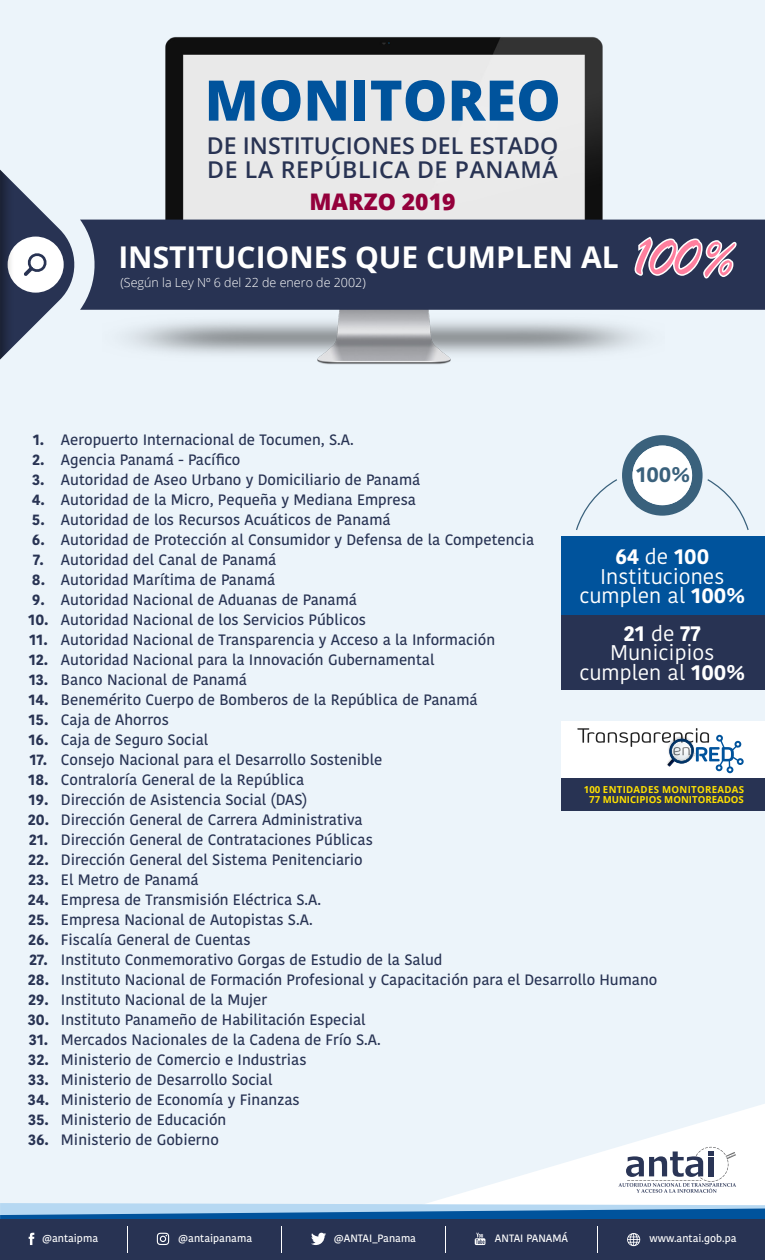
<style>
.page{position:relative;width:765px;height:1260px;background:#ecf4fa}
.page>*{position:absolute;margin:0;border:0;box-sizing:border-box;transform-origin:0 0}
.t1{font:56.25px "Brush Script";color:#ff7f9e}
.t2{font:800 56px "Open Sans";color:#00539c}
.t3{font:700 30px "Open Sans";color:#fff}
.t4{font:600 23.12px/24.4px "Open Sans";color:#283353}
.t5{font:800 22.88px "Open Sans";color:#94003b}
.t6{font:21.12px/19.6px "Kohinoor Devanagari";color:#fff;text-align:center}
.t7{font:700 21.12px "Kohinoor Devanagari";color:#3a617c}
.t8{font:500 15px/20px "Kohinoor Bangla";color:#283353}
.t9{font:700 15px/20px "Kohinoor Devanagari";color:#283353;text-align:center}
.t10{font:300 12.5px "Open Sans";color:#fff}
.t11{font:500 10.62px "Kohinoor Bangla";color:#fff}
.t12{font:700 9.62px "Open Sans";color:#ffe000}
.t13{font:700 9.62px "Open Sans";letter-spacing:.03em;color:#ffe000}
.s1{font-weight:700}
</style>
<div class="page">
<img style="left:103px;top:37px;width:561px;height:328px">
<svg style="left:0;top:170px;width:75px;height:190px"></svg>
<div style="left:80px;top:220px;width:685px;height:90px;background:#283353"></div>
<svg style="left:635px;top:237px;width:102px;height:42px;background:#979dac"></svg>
<svg style="left:430px;top:1104px;width:335px;height:99px"></svg>
<svg style="left:0;top:1203px;width:765px;height:6px;background:#c1def3"></svg>
<svg style="left:0;top:1209px;width:765px;height:10px;background:#3278b4"></svg>
<div style="left:0;top:1219px;width:765px;height:41px;background:#283353"></div>
<svg style="left:157px;top:1233px;width:12px;height:12px"></svg>
<svg style="left:311px;top:1233px;width:15px;height:12px"></svg>
<svg style="left:475px;top:1233px;width:10px;height:12px"></svg>
<svg style="left:29px;top:1233px;width:5px;height:12px"></svg>
<svg style="left:627px;top:1233px;width:13px;height:13px"></svg>
<svg style="left:127px;top:1226px;width:1px;height:27px"></svg>
<svg style="left:281px;top:1226px;width:1px;height:27px"></svg>
<svg style="left:445px;top:1226px;width:1px;height:27px"></svg>
<svg style="left:597px;top:1226px;width:1px;height:27px"></svg>
<svg style="left:618px;top:1147px;width:118px;height:46px;background:#cbcdd5"></svg>
<div style="left:561px;top:778px;width:204px;height:33px;background:#283353"></div>
<div style="left:561px;top:722px;width:204px;height:56px;background:#fff"></div>
<svg style="left:577px;top:728px;width:167px;height:45px"></svg>
<img style="left:687px;top:748px;width:11px;height:14px">
<svg style="left:576px;top:435px;width:173px;height:95px"></svg>
<div style="left:633px;top:446px;width:59px;height:59px;background:#fff;border-radius:50%"></div>
<div style="left:561px;top:536px;width:204px;height:79px;background:#00539c"></div>
<div style="left:561px;top:615px;width:204px;height:74px;background:#283353"></div>
<h2 class="t2" style="left:205px;top:58px;width:358px">MONITOREO</h2>
<h3 class="t4" style="left:207px;top:133px;width:353px">DE INSTITUCIONES DEL ESTADO<br>DE LA REPÚBLICA DE PANAMÁ</h3>
<h3 class="t5" style="left:309px;top:184px;width:147px">MARZO 2019</h3>
<h3 class="t3" style="left:118px;top:236px;width:502px">INSTITUCIONES QUE CUMPLEN AL</h3>
<p class="t10" style="left:121px;top:274px;width:247px">(Según la Ley Nº 6 del 22 de enero de 2002)</p>
<h1 class="t1" style="left:634px;top:220px;width:105px">100%</h1>
<p class="t9" style="left:28px;top:429px;width:23px">1.<br>2.<br>3.<br>4.<br>5.<br>6.<br>7.<br>8.<br>9.<br>10.<br>11.<br>12.<br>13.<br>14.<br>15.<br>16.<br>17.<br>18.<br>19.<br>20.<br>21.<br>22.<br>23.<br>24.<br>25.<br>26.<br>27.<br>28.<br>29.<br>30.<br>31.<br>32.<br>33.<br>34.<br>35.<br>36.</p>
<p class="t8" style="left:61px;top:429px;width:598px">Aeropuerto Internacional de Tocumen, S.A.<br>Agencia Panamá - Pacífico<br>Autoridad de Aseo Urbano y Domiciliario de Panamá<br>Autoridad de la Micro, Pequeña y Mediana Empresa<br>Autoridad de los Recursos Acuáticos de Panamá<br>Autoridad de Protección al Consumidor y Defensa de la Competencia<br>Autoridad del Canal de Panamá<br>Autoridad Marítima de Panamá<br>Autoridad Nacional de Aduanas de Panamá<br>Autoridad Nacional de los Servicios Públicos<br>Autoridad Nacional de Transparencia y Acceso a la Información<br>Autoridad Nacional para la Innovación Gubernamental<br>Banco Nacional de Panamá<br>Benemérito Cuerpo de Bomberos de la República de Panamá<br>Caja de Ahorros<br>Caja de Seguro Social<br>Consejo Nacional para el Desarrollo Sostenible<br>Contraloría General de la República<br>Dirección de Asistencia Social (DAS)<br>Dirección General de Carrera Administrativa<br>Dirección General de Contrataciones Públicas<br>Dirección General del Sistema Penitenciario<br>El Metro de Panamá<br>Empresa de Transmisión Eléctrica S.A.<br>Empresa Nacional de Autopistas S.A.<br>Fiscalía General de Cuentas<br>Instituto Conmemorativo Gorgas de Estudio de la Salud<br>Instituto Nacional de Formación Profesional y Capacitación para el Desarrollo Humano Instituto Nacional de la Mujer<br>Instituto Panameño de Habilitación Especial<br>Mercados Nacionales de la Cadena de Frío S.A.<br>Ministerio de Comercio e Industrias<br>Ministerio de Desarrollo Social<br>Ministerio de Economía y Finanzas<br>Ministerio de Educación<br>Ministerio de Gobierno</p>
<h3 class="t7" style="left:636px;top:456px;width:55px">100%</h3>
<h3 class="t6" style="left:579px;top:547px;width:167px"><span class="s1">64</span> de <span class="s1">100<br></span>Instituciones cumplen al <span class="s1">100%</span></h3>
<h3 class="t6" style="left:579px;top:624px;width:167px"><span class="s1">21</span> de <span class="s1">77<br></span>Municipios cumplen al <span class="s1">100%</span></h3>
<p class="t13" style="left:584px;top:783px;width:162px">100 ENTIDADES MONITOREADAS</p>
<p class="t12" style="left:589px;top:793px;width:156px">77 MUNICIPIOS MONITOREADOS</p>
<p class="t11" style="left:42px;top:1230px;width:58px">@antaipma</p>
<p class="t11" style="left:178px;top:1230px;width:75px">@antaipanama</p>
<p class="t11" style="left:334px;top:1230px;width:84px">@ANTAI_Panama</p>
<p class="t11" style="left:495px;top:1230px;width:75px">ANTAI PANAMÁ</p>
<p class="t11" style="left:650px;top:1230px;width:89px">www.antai.gob.pa</p>
</div>
